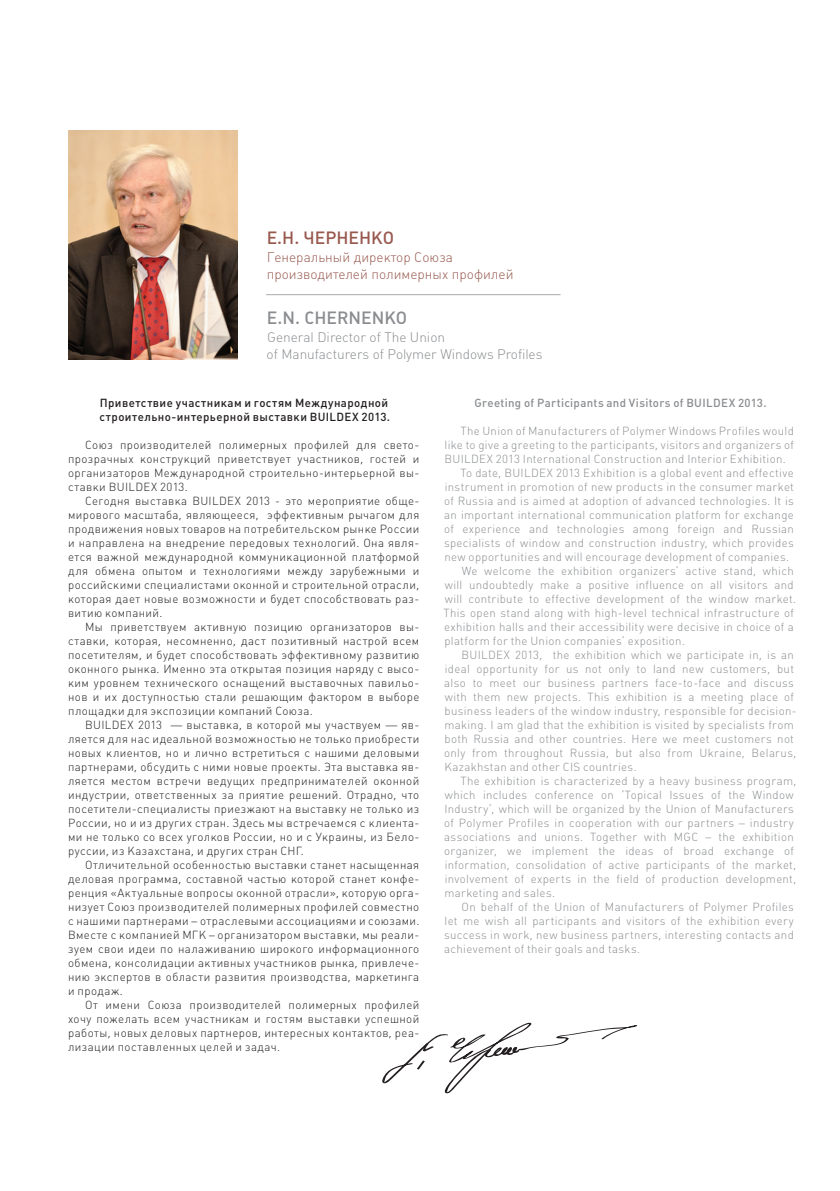
<style>
.page{position:relative;width:840px;height:1191px;background:#fff}
.page>*{position:absolute;margin:0;border:0;box-sizing:border-box;transform-origin:0 0}
.t1{font:17.6px "Plumb Medium C";color:#8a8c8f}
.t2{font:17.6px "Plumb Medium C";color:#98594f}
.t3{font:13.6px/17.6px "Plumb Light C";color:#8a8c8f}
.t4{font:13.6px/17.6px "Plumb Light C";color:#98594f}
.t5{font:11.6px/14px "Plumb Light C";letter-spacing:.035em;color:#231f20;text-align:justify}
.t6{font:11.6px "Plumb Light C";letter-spacing:.025em;color:#8a8c8f}
.t7{font:11.6px/14px "Plumb Medium C";letter-spacing:.035em;color:#231f20}
.t8{font:11.6px "Plumb Medium C";letter-spacing:.025em;color:#8a8c8f}
</style>
<div class="page">
<hr style="left:266px;top:294px;width:294px;height:1px;background:#a8a9ad">
<img style="left:68px;top:130px;width:169px;height:230px">
<svg style="left:382px;top:1022px;width:255px;height:72px"></svg>
<h1 class="t2" style="left:266px;top:228px;width:129px">Е.Н. ЧЕРНЕНКО</h1>
<p class="t4" style="left:266px;top:248px;width:248px">Генеральный директор Союза производителей полимерных профилей</p>
<h1 class="t1" style="left:267px;top:308px;width:142px">E.N. CHERNENKO</h1>
<p class="t3" style="left:266px;top:328px;width:277px">General Director of The Union<br>of Manufacturers of Polymer Windows Profiles</p>
<p class="t7" style="left:99px;top:395px;width:292px">Приветствие участникам и гостям Международной строительно-интерьерной выставки BUILDEX 2013.</p>
<p class="t5" style="left:68px;top:438px;width:352px;text-indent:17px">Союз производителей полимерных профилей для свето&shy;прозрачных конструкций приветствует участников, гостей и организаторов Международной строительно-интерьерной вы&shy;ставки BUILDEX 2013.</p>
<p class="t5" style="left:68px;top:494px;width:352px;text-indent:17px">Сегодня выставка BUILDEX 2013 - это мероприятие обще&shy;мирового масштаба, являющееся, эффективным рычагом для продвижения новых товаров на потребительском рынке России и направлена на внедрение передовых технологий. Она явля&shy;ется важной международной коммуникационной платформой для обмена опытом и технологиями между зарубежными и российскими специалистами оконной и строительной отрасли, которая дает новые возможности и будет способствовать раз&shy;витию компаний.</p>
<p class="t5" style="left:68px;top:620px;width:352px;text-indent:17px">Мы приветствуем активную позицию организаторов вы&shy;ставки, которая, несомненно, даст позитивный настрой всем посетителям, и будет способствовать эффективному развитию оконного рынка. Именно эта открытая позиция наряду с высо&shy;ким уровнем технического оснащений выставочных павильо&shy;нов и их доступностью стали решающим фактором в выборе площадки для экспозиции компаний Союза.</p>
<p class="t5" style="left:68px;top:718px;width:352px;text-indent:17px">BUILDEX 2013 — выставка, в которой мы участвуем — яв&shy;ляется для нас идеальной возможностью не только приобрести новых клиентов, но и лично встретиться с нашими деловыми партнерами, обсудить с ними новые проекты. Эта выставка яв&shy;ляется местом встречи ведущих предпринимателей оконной индустрии, ответственных за приятие решений. Отрадно, что посетители-специалисты приезжают на выставку не только из России, но и из других стран. Здесь мы встречаемся с клиента&shy;ми не только со всех уголков России, но и с Украины, из Бело&shy;руссии, из Казахстана, и других стран СНГ.</p>
<p class="t5" style="left:68px;top:858px;width:352px;text-indent:17px">Отличительной особенностью выставки станет насыщенная деловая программа, составной частью которой станет конфе&shy;ренция «Актуальные вопросы оконной отрасли», которую орга&shy;низует Союз производителей полимерных профилей совместно с нашими партнерами – отраслевыми ассоциациями и союзами.<br>Вместе с компанией МГК – организатором выставки, мы реали&shy;зуем свои идеи по налаживанию широкого информационного обмена, консолидации активных участников рынка, привлече&shy;нию экспертов в области развития производства, маркетинга и продаж.</p>
<p class="t5" style="left:68px;top:998px;width:352px;text-indent:17px">От имени Союза производителей полимерных профилей хочу пожелать всем участникам и гостям выставки успешной работы, новых деловых партнеров, интересных контактов, реа&shy;лизации поставленных целей и задач.</p>
<p class="t8" style="left:474px;top:396px;width:293px">Greeting of Participants and Visitors of BUILDEX 2013.</p>
<p class="t6" style="left:460px;top:424px;width:335px">The Union of Manufacturers of Polymer Windows Profiles would</p>
<p class="t6" style="left:444px;top:438px;width:351px">like to give a greeting to the participants, visitors and organizers of</p>
<p class="t6" style="left:444px;top:452px;width:342px">BUILDEX 2013 International Construction and Interior Exhibition.</p>
<p class="t6" style="left:460px;top:466px;width:335px">To date, BUILDEX 2013 Exhibition is a global event and effective</p>
<p class="t6" style="left:444px;top:480px;width:350px">instrument in promotion of new products in the consumer market</p>
<p class="t6" style="left:444px;top:494px;width:351px">of Russia and is aimed at adoption of advanced technologies. It is</p>
<p class="t6" style="left:444px;top:508px;width:351px">an important international communication platform for exchange</p>
<p class="t6" style="left:444px;top:522px;width:351px">of experience and technologies among foreign and Russian</p>
<p class="t6" style="left:444px;top:536px;width:351px">specialists of window and construction industry, which provides</p>
<p class="t6" style="left:444px;top:550px;width:346px">new opportunities and will encourage development of companies.</p>
<p class="t6" style="left:461px;top:564px;width:333px">We welcome the exhibition organizers’ active stand, which</p>
<p class="t6" style="left:444px;top:578px;width:350px">will undoubtedly make a positive influence on all visitors and</p>
<p class="t6" style="left:444px;top:592px;width:353px">will contribute to effective development of the window market.</p>
<p class="t6" style="left:443px;top:606px;width:352px">This open stand along with high-level technical infrastructure of</p>
<p class="t6" style="left:444px;top:620px;width:351px">exhibition halls and their accessibility were decisive in choice of a</p>
<p class="t6" style="left:444px;top:634px;width:242px">platform for the Union companies’ exposition.</p>
<p class="t6" style="left:461px;top:648px;width:334px">BUILDEX 2013, the exhibition which we participate in, is an</p>
<p class="t6" style="left:444px;top:662px;width:350px">ideal opportunity for us not only to land new customers, but</p>
<p class="t6" style="left:444px;top:676px;width:351px">also to meet our business partners face-to-face and discuss</p>
<p class="t6" style="left:444px;top:690px;width:350px">with them new projects. This exhibition is a meeting place of</p>
<p class="t6" style="left:444px;top:704px;width:353px">business leaders of the window industry, responsible for decision-</p>
<p class="t6" style="left:444px;top:718px;width:351px">making. I am glad that the exhibition is visited by specialists from</p>
<p class="t6" style="left:444px;top:732px;width:351px">both Russia and other countries. Here we meet customers not</p>
<p class="t6" style="left:444px;top:746px;width:353px">only from throughout Russia, but also from Ukraine, Belarus,</p>
<p class="t6" style="left:444px;top:760px;width:194px">Kazakhstan and other CIS countries.</p>
<p class="t6" style="left:460px;top:774px;width:337px">The exhibition is characterized by a heavy business program,</p>
<p class="t6" style="left:444px;top:788px;width:350px">which includes conference on ‘Topical Issues of the Window</p>
<p class="t6" style="left:444px;top:802px;width:351px">Industry’, which will be organized by the Union of Manufacturers</p>
<p class="t6" style="left:444px;top:816px;width:351px">of Polymer Profiles in cooperation with our partners – industry</p>
<p class="t6" style="left:444px;top:830px;width:351px">associations and unions. Together with MGC – the exhibition</p>
<p class="t6" style="left:444px;top:844px;width:351px">organizer, we implement the ideas of broad exchange of</p>
<p class="t6" style="left:444px;top:858px;width:353px">information, consolidation of active participants of the market,</p>
<p class="t6" style="left:444px;top:872px;width:353px">involvement of experts in the field of production development,</p>
<p class="t6" style="left:444px;top:886px;width:112px">marketing and sales.</p>
<p class="t6" style="left:461px;top:900px;width:333px">On behalf of the Union of Manufacturers of Polymer Profiles</p>
<p class="t6" style="left:444px;top:914px;width:350px">let me wish all participants and visitors of the exhibition every</p>
<p class="t6" style="left:444px;top:928px;width:351px">success in work, new business partners, interesting contacts and</p>
<p class="t6" style="left:444px;top:942px;width:197px">achievement of their goals and tasks.</p>
</div>
